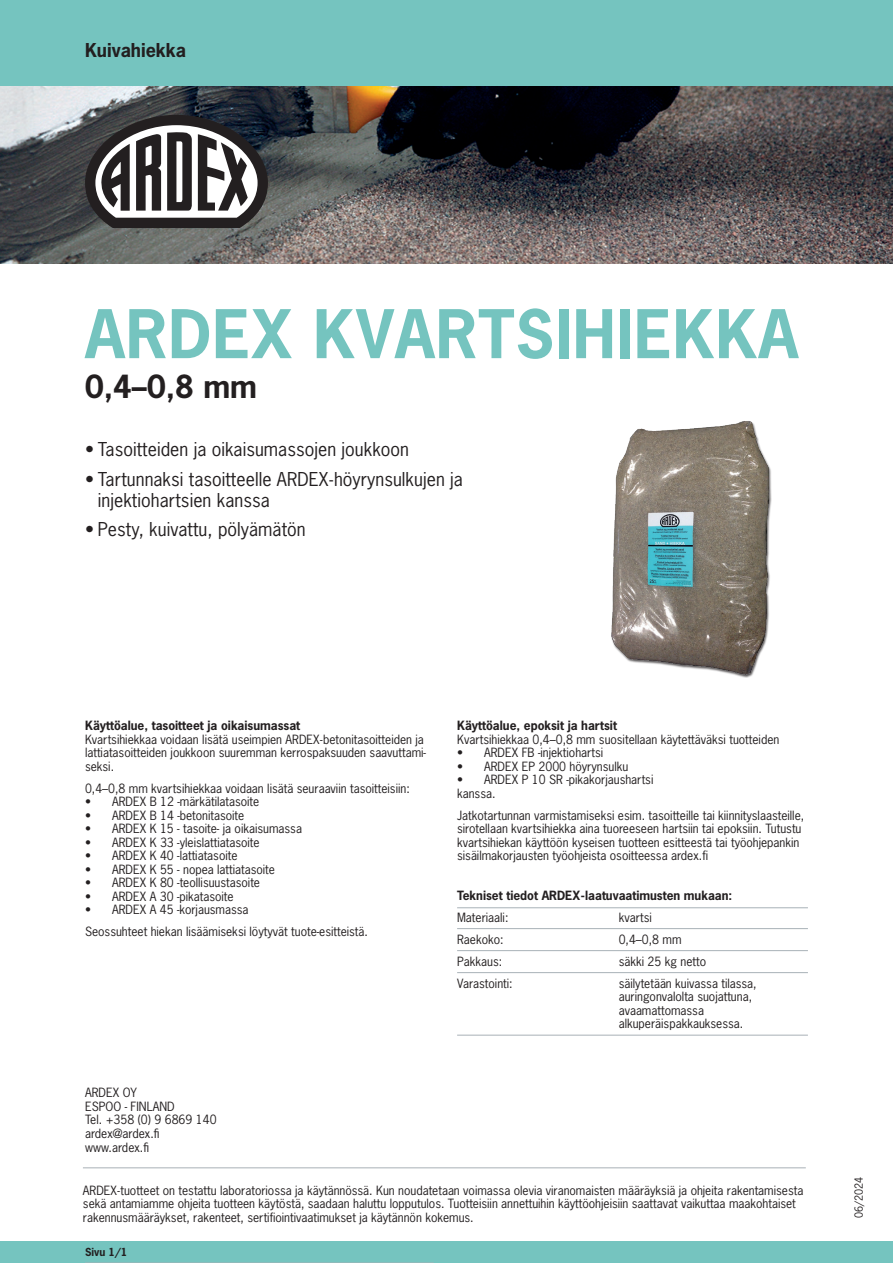
<style>
.page{position:relative;width:893px;height:1263px;background:#fff}
.page>*{position:absolute;margin:0;border:0;box-sizing:border-box;transform-origin:0 0}
.t1{font:700 63px "News Gothic Std";letter-spacing:.015em;color:#75c4bf}
.t2{font:700 30px "News Gothic Std";color:#231f20}
.t3{font:18px/21px "News Gothic Std";letter-spacing:.005em;color:#231f20}
.t4{font:700 18px "News Gothic Std";color:#231f20}
.t5{font:12px/13.5px "News Gothic Std";color:#231f20}
.t6{font:700 12px "News Gothic Std";color:#231f20}
.t7{font:700 10.5px "News Gothic Std";color:#231f20}
.t8{font:10.5px "News Gothic Std";color:#231f20}
</style>
<div class="page">
<img style="left:0;top:85px;width:893px;height:179px">
<hr style="left:83px;top:1167px;width:723px;height:1px;background:#a8b1b7">
<div style="left:0;top:0;width:893px;height:85px;background:#75c4bf"></div>
<div style="left:0;top:1242px;width:893px;height:21px;background:#75c4bf"></div>
<hr style="left:457px;top:907px;width:351px;height:1px;background:#a8b1b7">
<hr style="left:457px;top:928px;width:351px;height:1px;background:#a8b1b7">
<hr style="left:457px;top:950px;width:351px;height:1px;background:#a8b1b7">
<hr style="left:457px;top:972px;width:351px;height:1px;background:#a8b1b7">
<hr style="left:457px;top:1035px;width:351px;height:1px;background:#a8b1b7">
<hr style="left:85px;top:1262px;width:349px;height:1px;background:#a8b1b7">
<img style="left:611px;top:421px;width:161px;height:257px">
<svg style="left:85px;top:115px;width:183px;height:113px"></svg>
<h3 class="t4" style="left:85px;top:38px;width:103px">Kuivahiekka</h3>
<h1 class="t1" style="left:85px;top:293px;width:715px">ARDEX KVARTSIHIEKKA</h1>
<h2 class="t2" style="left:85px;top:366px;width:174px">0,4–0,8 mm</h2>
<h3 class="t3" style="left:85px;top:439px;width:326px">• Tasoitteiden ja oikaisumassojen joukkoon</h3>
<h3 class="t3" style="left:98px;top:468px;width:367px;text-indent:-13px">• Tartunnaksi tasoitteelle ARDEX-höyrynsulkujen ja injektiohartsien kanssa</h3>
<h3 class="t3" style="left:85px;top:519px;width:222px">• Pesty, kuivattu, pölyämätön</h3>
<p class="t6" style="left:85px;top:718px;width:217px">Käyttöalue, tasoitteet ja oikaisumassat</p>
<p class="t5" style="left:85px;top:732px;width:342px">Kvartsihiekkaa voidaan lisätä useimpien ARDEX-betonitasoitteiden ja lattiatasoitteiden joukkoon suuremman kerrospaksuuden saavuttami&shy;seksi.</p>
<p class="t5" style="left:85px;top:781px;width:326px">0,4–0,8 mm kvartsihiekkaa voidaan lisätä seuraaviin tasoitteisiin:</p>
<p class="t5" style="left:85px;top:795px;width:176px">• ARDEX B 12 -märkätilatasoite</p>
<p class="t5" style="left:85px;top:808px;width:161px">• ARDEX B 14 -betonitasoite</p>
<p class="t5" style="left:85px;top:822px;width:218px">• ARDEX K 15 - tasoite- ja oikaisumassa</p>
<p class="t5" style="left:85px;top:835px;width:176px">• ARDEX K 33 -yleislattiatasoite</p>
<p class="t5" style="left:85px;top:849px;width:154px">• ARDEX K 40 -lattiatasoite</p>
<p class="t5" style="left:85px;top:862px;width:192px">• ARDEX K 55 - nopea lattiatasoite</p>
<p class="t5" style="left:85px;top:876px;width:177px">• ARDEX K 80 -teollisuustasoite</p>
<p class="t5" style="left:85px;top:889px;width:150px">• ARDEX A 30 -pikatasoite</p>
<p class="t5" style="left:85px;top:898px;width:284px;line-height:22px">• ARDEX A 45 -korjausmassa<br>Seossuhteet hiekan lisäämiseksi löytyvät tuote-esitteistä.</p>
<p class="t5" style="left:85px;top:1086px;width:133px">ARDEX OY<br>ESPOO - FINLAND<br>Tel. +358 (0) 9 6869 140 ardex@ardex.fi www.ardex.fi</p>
<p class="t6" style="left:457px;top:718px;width:161px">Käyttöalue, epoksit ja hartsit</p>
<p class="t5" style="left:457px;top:732px;width:324px">Kvartsihiekkaa 0,4–0,8 mm suositellaan käytettäväksi tuotteiden</p>
<p class="t5" style="left:457px;top:746px;width:148px">• ARDEX FB -injektiohartsi</p>
<p class="t5" style="left:457px;top:759px;width:173px">• ARDEX EP 2000 höyrynsulku</p>
<p class="t5" style="left:457px;top:773px;width:198px">• ARDEX P 10 SR -pikakorjaushartsi kanssa.</p>
<p class="t5" style="left:457px;top:808px;width:349px">Jatkotartunnan varmistamiseksi esim. tasoitteille tai kiinnityslaasteille, sirotellaan kvartsihiekka aina tuoreeseen hartsiin tai epoksiin. Tutustu kvartsihiekan käyttöön kyseisen tuotteen esitteestä tai työohjepankin sisäilmakorjausten työohjeista osoitteessa ardex.fi</p>
<p class="t6" style="left:457px;top:887px;width:277px">Tekniset tiedot ARDEX-laatuvaatimusten mukaan:</p>
<p class="t5" style="left:457px;top:910px;width:53px">Materiaali:</p>
<p class="t5" style="left:619px;top:910px;width:35px">kvartsi</p>
<p class="t5" style="left:457px;top:932px;width:48px">Raekoko:</p>
<p class="t5" style="left:619px;top:932px;width:64px">0,4–0,8 mm</p>
<p class="t5" style="left:457px;top:954px;width:47px">Pakkaus:</p>
<p class="t5" style="left:619px;top:954px;width:89px">säkki 25 kg netto</p>
<p class="t5" style="left:457px;top:976px;width:57px">Varastointi:</p>
<p class="t5" style="left:619px;top:976px;width:139px">säilytetään kuivassa tilassa, auringonvalolta suojattuna, avaamattomassa alkuperäispakkauksessa.</p>
<p class="t5" style="left:83px;top:1183px;width:722px">ARDEX-tuotteet on testattu laboratoriossa ja käytännössä. Kun noudatetaan voimassa olevia viranomaisten määräyksiä ja ohjeita rakentamisesta sekä antamiamme ohjeita tuotteen käytöstä, saadaan haluttu lopputulos. Tuotteisiin annettuihin käyttöohjeisiin saattavat vaikuttaa maakohtaiset rakennusmääräykset, rakenteet, sertifiointivaatimukset ja käytännön kokemus.</p>
<p class="t8" style="left:852px;top:1218px;width:42px;rotate:-90deg">06/2024</p>
<p class="t7" style="left:85px;top:1245px;width:44px">Sivu 1/1</p>
</div>
